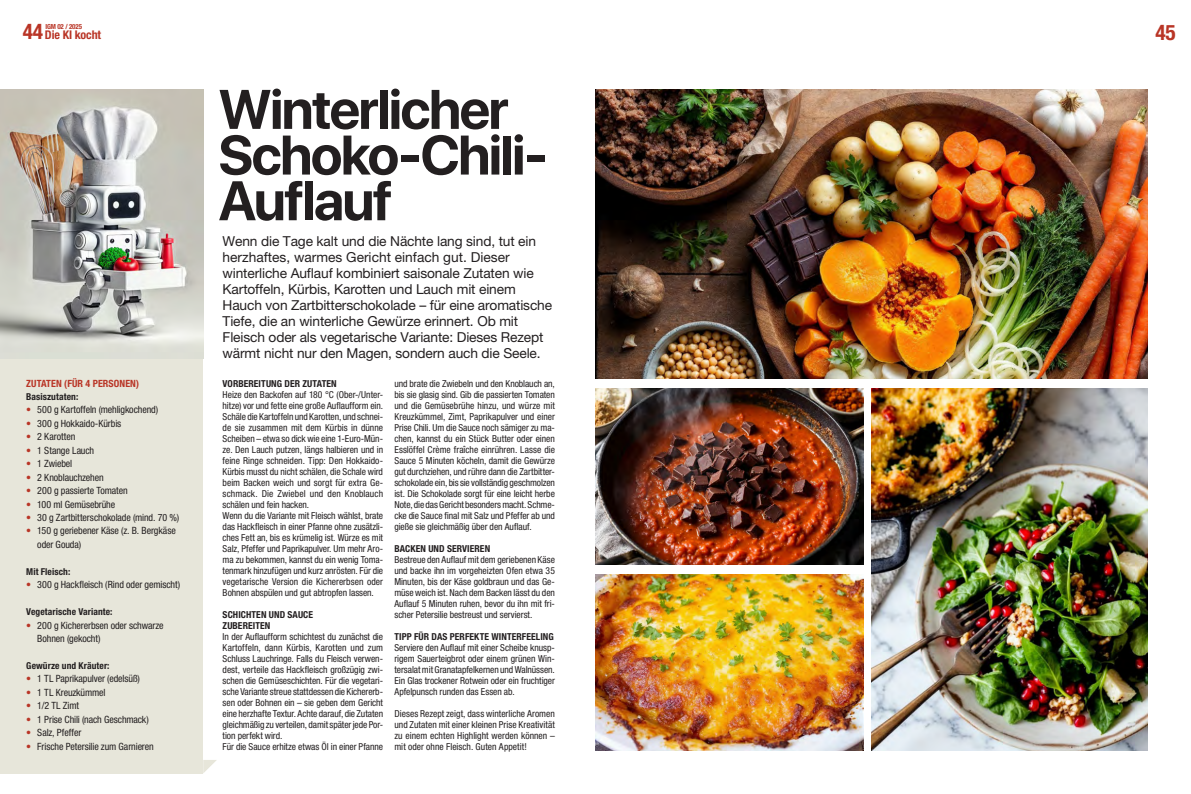
<style>
.page{position:relative;width:1191px;height:794px;background:#fff}
.page>*{position:absolute;margin:0;border:0;box-sizing:border-box;transform-origin:0 0}
.Headline{font:700 55.3px/45.7px "SF Pro Display";letter-spacing:-.03em;color:#231f20}
.t1{font:700 condensed 21.4px "Helvetica Neue LT Pro";color:#b93526}
.Subhead_Vorspann{font:13.7px/16px "Helvetica Neue LT Pro";letter-spacing:-.01em;color:#231f20}
.t2{font:700 condensed 12px "Helvetica Neue LT Pro";letter-spacing:-.01em;color:#b93526}
.Copy{font:condensed 10px/13.4px "Helvetica Neue LT Std";letter-spacing:-.01em;color:#231f20}
.Copy-2{font:700 condensed 10px "Helvetica Neue LT Pro";letter-spacing:.01em;color:#b93526}
.Copy-3{font:condensed 9.6px/11px "Helvetica Neue LT Std";letter-spacing:-.005em;color:#231f20;text-align:justify}
.subhead_fett{font:700 condensed 9.6px "Helvetica Neue LT Pro";letter-spacing:.01em;color:#231f20}
.Copy-4{font:700 condensed 9.5px "Helvetica Neue LT Pro";letter-spacing:.01em;color:#231f20}
.t3{font:700 condensed 7px "Helvetica Neue LT Pro";letter-spacing:-.02em;color:#b93526}
.s1{color:#b93526}
</style>
<div class="page">
<div style="left:0;top:90px;width:203px;height:683px;background:#e7e6da"></div>
<svg style="left:203px;top:760px;width:14px;height:13px"></svg>
<img style="left:596px;top:90px;width:551px;height:288px">
<img style="left:596px;top:574px;width:268px;height:176px">
<img style="left:596px;top:388px;width:268px;height:177px">
<img style="left:871px;top:388px;width:276px;height:362px">
<img style="left:0;top:90px;width:203px;height:268px">
<p class="t1" style="left:23px;top:18px;width:22px">44</p>
<p class="t2" style="left:45px;top:27px;width:58px">Die KI kocht</p>
<p class="t1" style="left:1155px;top:19px;width:22px">45</p>
<p class="t3" style="left:45px;top:22px;width:38px">IGM 02 / 2025</p>
<p class="Copy-2" style="left:26px;top:377px;width:114px">ZUTATEN (FÜR 4 PERSONEN)</p>
<p class="Copy-4" style="left:26px;top:391px;width:54px">Basiszutaten:</p>
<p class="Copy" style="left:26px;top:403px;width:133px"><span class="s1">•</span> 500 g Kartoffeln (mehligkochend)</p>
<p class="Copy" style="left:26px;top:416px;width:97px"><span class="s1">•</span> 300 g Hokkaido-Kürbis</p>
<p class="Copy" style="left:26px;top:430px;width:51px"><span class="s1">•</span> 2 Karotten</p>
<p class="Copy" style="left:26px;top:443px;width:69px"><span class="s1">•</span> 1 Stange Lauch</p>
<p class="Copy" style="left:26px;top:457px;width:48px"><span class="s1">•</span> 1 Zwiebel</p>
<p class="Copy" style="left:26px;top:470px;width:79px"><span class="s1">•</span> 2 Knoblauchzehen</p>
<p class="Copy" style="left:26px;top:484px;width:103px"><span class="s1">•</span> 200 g passierte Tomaten</p>
<p class="Copy" style="left:26px;top:497px;width:90px"><span class="s1">•</span> 100 ml Gemüsebrühe</p>
<p class="Copy" style="left:26px;top:510px;width:154px"><span class="s1">•</span> 30 g Zartbitterschokolade (mind. 70 %)</p>
<p class="Copy" style="left:37px;top:524px;width:140px;text-indent:-11px"><span class="s1">•</span> 150 g geriebener Käse (z. B. Bergkäse oder Gouda)</p>
<p class="Copy-4" style="left:26px;top:565px;width:46px">Mit Fleisch:</p>
<p class="Copy" style="left:26px;top:578px;width:155px"><span class="s1">•</span> 300 g Hackfleisch (Rind oder gemischt)</p>
<p class="Copy-4" style="left:26px;top:606px;width:88px">Vegetarische Variante:</p>
<p class="Copy" style="left:37px;top:618px;width:128px;text-indent:-11px"><span class="s1">•</span> 200 g Kichererbsen oder schwarze<br>Bohnen (gekocht)</p>
<p class="Copy-4" style="left:26px;top:660px;width:85px">Gewürze und Kräuter:</p>
<p class="Copy" style="left:26px;top:672px;width:115px"><span class="s1">•</span> 1 TL Paprikapulver (edelsüß)</p>
<p class="Copy" style="left:26px;top:685px;width:81px"><span class="s1">•</span> 1 TL Kreuzkümmel</p>
<p class="Copy" style="left:26px;top:699px;width:54px"><span class="s1">•</span> 1/2 TL Zimt</p>
<p class="Copy" style="left:26px;top:712px;width:124px"><span class="s1">•</span> 1 Prise Chili (nach Geschmack)</p>
<p class="Copy" style="left:26px;top:726px;width:57px"><span class="s1">•</span> Salz, Pfeffer</p>
<p class="Copy" style="left:26px;top:739px;width:129px"><span class="s1">•</span> Frische Petersilie zum Garnieren</p>
<p class="Headline" style="left:218px;top:87px;width:331px">Winterlicher<br>Schoko-Chili-<br>Auflauf</p>
<p class="Subhead_Vorspann" style="left:223px;top:232px;width:331px">Wenn die Tage kalt und die Nächte lang sind, tut ein herzhaftes, warmes Gericht einfach gut. Dieser winterliche Auflauf kombiniert saisonale Zutaten wie Kartoffeln, Kürbis, Karotten und Lauch mit einem Hauch von Zartbitterschokolade – für eine aromatische Tiefe, die an winterliche Gewürze erinnert. Ob mit Fleisch oder als vegetarische Variante: Dieses Rezept wärmt nicht nur den Magen, sondern auch die Seele.</p>
<p class="subhead_fett" style="left:223px;top:377px;width:115px">VORBEREITUNG DER ZUTATEN</p>
<p class="Copy-3" style="left:223px;top:388px;width:162px">Heize den Backofen auf 180 °C (Ober-/Unter&shy;hitze) vor und fette eine große Auflaufform ein.<br>Schäle die Kartoffeln und Karotten, und schnei&shy;de sie zusammen mit dem Kürbis in dünne Scheiben – etwa so dick wie eine 1-Euro-Mün&shy;ze. Den Lauch putzen, längs halbieren und in feine Ringe schneiden. Tipp: Den Hokkaido-Kürbis musst du nicht schälen, die Schale wird beim Backen weich und sorgt für extra Ge&shy;schmack. Die Zwiebel und den Knoblauch schälen und fein hacken.</p>
<p class="Copy-3" style="left:223px;top:509px;width:162px">Wenn du die Variante mit Fleisch wählst, brate das Hackfleisch in einer Pfanne ohne zusätzli&shy;ches Fett an, bis es krümelig ist. Würze es mit Salz, Pfeffer und Paprikapulver. Um mehr Aro&shy;ma zu bekommen, kannst du ein wenig Toma&shy;tenmark hinzufügen und kurz anrösten. Für die vegetarische Version die Kichererbsen oder Bohnen abspülen und gut abtropfen lassen.</p>
<p class="subhead_fett" style="left:223px;top:608px;width:92px">SCHICHTEN UND SAUCE</p>
<p class="subhead_fett" style="left:223px;top:619px;width:49px">ZUBEREITEN</p>
<p class="Copy-3" style="left:223px;top:630px;width:162px">In der Auflaufform schichtest du zunächst die Kartoffeln, dann Kürbis, Karotten und zum Schluss Lauchringe. Falls du Fleisch verwen&shy;dest, verteile das Hackfleisch großzügig zwi&shy;schen die Gemüseschichten. Für die vegetari&shy;sche Variante streue stattdessen die Kichererb&shy;sen oder Bohnen ein – sie geben dem Gericht eine herzhafte Textur. Achte darauf, die Zutaten gleichmäßig zu verteilen, damit später jede Por&shy;tion perfekt wird.</p>
<p class="Copy-3" style="left:223px;top:740px;width:162px">Für die Sauce erhitze etwas Öl in einer Pfanne</p>
<p class="Copy-3" style="left:394px;top:377px;width:162px">und brate die Zwiebeln und den Knoblauch an, bis sie glasig sind. Gib die passierten Tomaten und die Gemüsebrühe hinzu, und würze mit Kreuzkümmel, Zimt, Paprikapulver und einer Prise Chili. Um die Sauce noch sämiger zu ma&shy;chen, kannst du ein Stück Butter oder einen Esslöffel Crème fraîche einrühren. Lasse die Sauce 5 Minuten köcheln, damit die Gewürze gut durchziehen, und rühre dann die Zartbitter&shy;schokolade ein, bis sie vollständig geschmolzen ist. Die Schokolade sorgt für eine leicht herbe Note, die das Gericht besonders macht. Schme&shy;cke die Sauce final mit Salz und Pfeffer ab und gieße sie gleichmäßig über den Auflauf.</p>
<p class="subhead_fett" style="left:394px;top:542px;width:97px">BACKEN UND SERVIEREN</p>
<p class="Copy-3" style="left:394px;top:553px;width:162px">Bestreue den Auflauf mit dem geriebenen Käse und backe ihn im vorgeheizten Ofen etwa 35<br>Minuten, bis der Käse goldbraun und das Ge&shy;müse weich ist. Nach dem Backen lässt du den Auflauf 5 Minuten ruhen, bevor du ihn mit fri&shy;scher Petersilie bestreust und servierst.</p>
<p class="subhead_fett" style="left:394px;top:630px;width:161px">TIPP FÜR DAS PERFEKTE WINTERFEELING</p>
<p class="Copy-3" style="left:394px;top:641px;width:162px">Serviere den Auflauf mit einer Scheibe knusp&shy;rigem Sauerteigbrot oder einem grünen Win&shy;tersalat mit Granatapfelkernen und Walnüssen.<br>Ein Glas trockener Rotwein oder ein fruchtiger Apfelpunsch runden das Essen ab.</p>
<p class="Copy-3" style="left:394px;top:707px;width:162px">Dieses Rezept zeigt, dass winterliche Aromen und Zutaten mit einer kleinen Prise Kreativität zu einem echten Highlight werden können – mit oder ohne Fleisch. Guten Appetit!</p>
</div>
